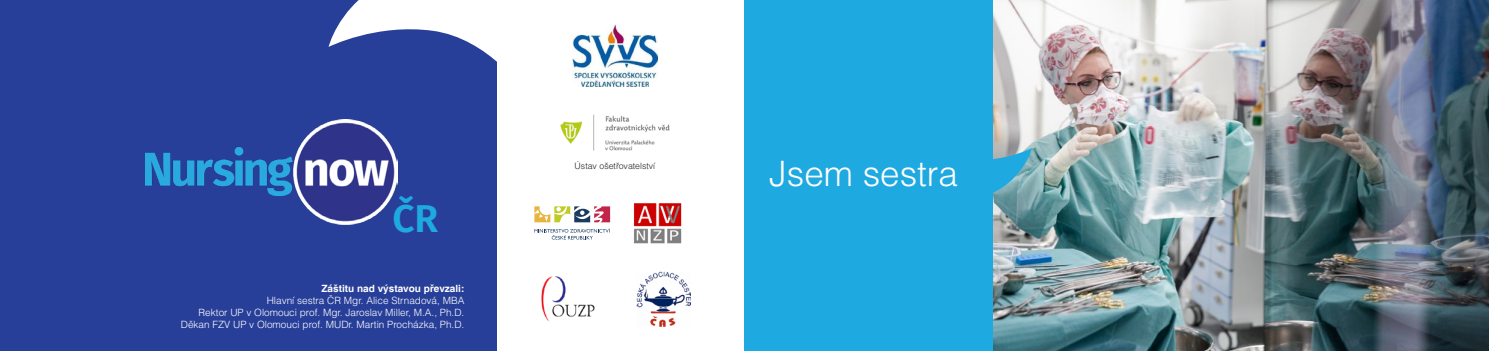
<style>
.page{position:relative;width:1489px;height:351px;background:#fff}
.page>*{position:absolute;margin:0;border:0;box-sizing:border-box;transform-origin:0 0}
.t1{font:600 38.75px "Fira Sans";color:#1fa9e1}
.t2{font:300 35px "Helvetica CE";color:#fff}
.t3{font:300 10px/12px "Helvetica CE";color:#fff;text-align:right}
.t4{font:300 8.75px "Helvetica CE";color:#231f20}
.s1{font-family:"Helvetica";font-weight:700}
</style>
<div class="page">
<img style="left:992px;top:0;width:496px;height:351px">
<div style="left:0;top:0;width:496px;height:351px;background:#283f99"></div>
<div style="left:744px;top:0;width:248px;height:351px;background:#1fa9e1"></div>
<img style="left:145px;top:120px;width:252px;height:104px">
<svg style="left:992px;top:117px;width:39px;height:88px;background:#83b4c4"></svg>
<svg style="left:328px;top:0;width:169px;height:92px"></svg>
<img style="left:633px;top:203px;width:49px;height:41px">
<img style="left:636px;top:272px;width:54px;height:54px">
<img style="left:541px;top:276px;width:54px;height:45px">
<img style="left:572px;top:25px;width:85px;height:61px">
<svg style="left:534px;top:228px;width:76px;height:11px"></svg>
<svg style="left:534px;top:206px;width:76px;height:16px"></svg>
<img style="left:560px;top:114px;width:110px;height:37px">
<p class="t1" style="left:392px;top:191px;width:47px">ČR</p>
<p class="t3" style="left:181px;top:282px;width:285px"><span class="s1">Záštitu nad výstavou převzali:<br></span>Hlavní sestra ČR Mgr. Alice Strnadová, MBA<br>Rektor UP v Olomouci prof. Mgr. Jaroslav Miller, M.A., Ph.D.<br>Děkan FZV UP v Olomouci prof. MUDr. Martin Procházka, Ph.D.</p>
<p class="t4" style="left:574px;top:161px;width:82px">Ústav ošetřovatelství</p>
<p class="t2" style="left:769px;top:154px;width:190px">Jsem sestra</p>
</div>
